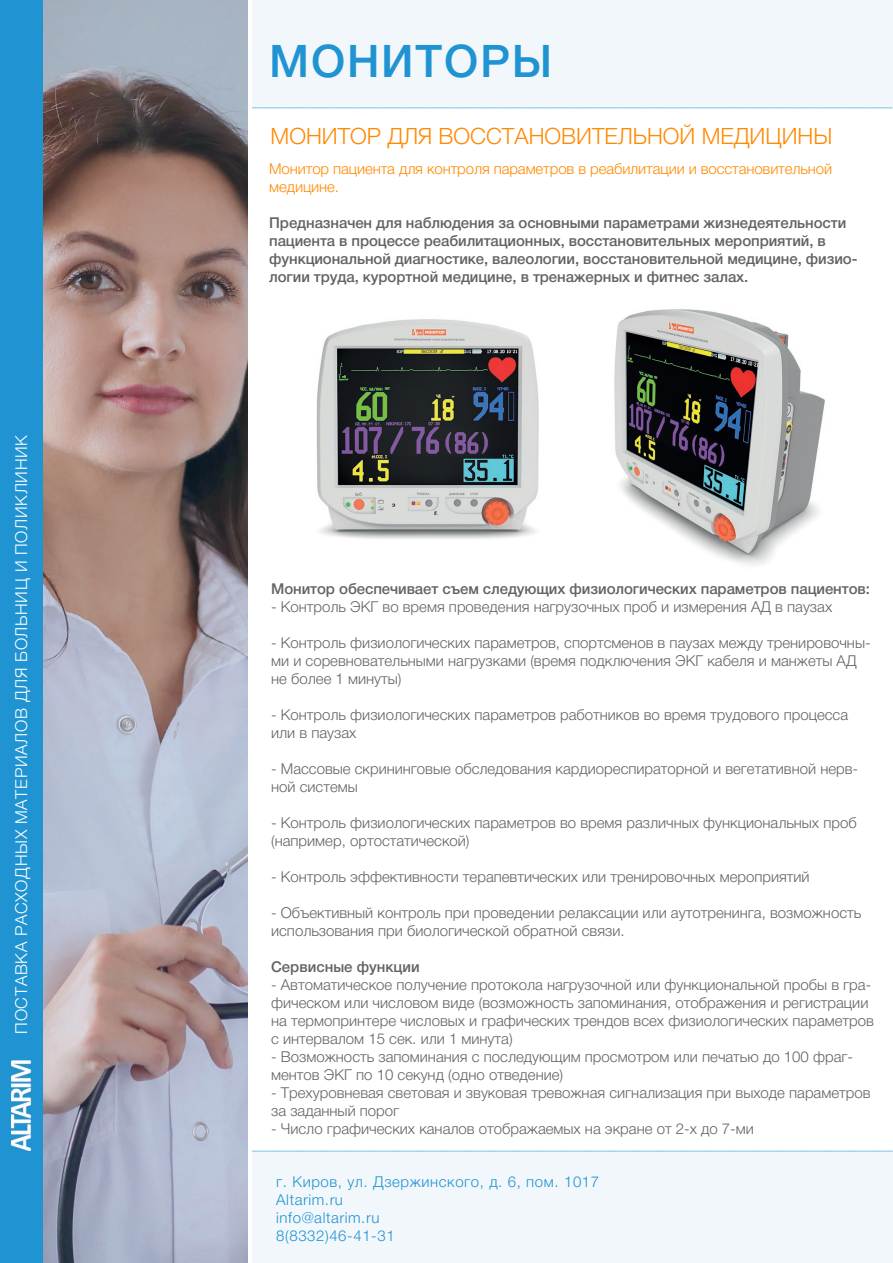
<style>
.page{position:relative;width:893px;height:1263px;background:#fff}
.page>*{position:absolute;margin:0;border:0;box-sizing:border-box;transform-origin:0 0}
.t1{font:500 45px "Helvetica Neue Cyr";letter-spacing:.04em;color:#2093d2}
.t2{font:300 22.5px "Helvetica Neue Cyr";color:#ff8900}
.t3{font:300 16.5px "Helvetica Neue Cyr";letter-spacing:.04em;color:#fff}
.t4{font:300 15px/18px "Helvetica Neue Cyr";color:#636366}
.t5{font:500 15px/18px "Helvetica Neue Cyr";letter-spacing:-.005em;color:#636366}
.t6{font:300 15px/18px "Helvetica Neue Cyr";letter-spacing:.04em;color:#2093d2}
.t7{font:300 15px/18px "Helvetica Neue Cyr";letter-spacing:-.005em;color:#ff8900}
</style>
<div class="page">
<img style="left:43px;top:0;width:205px;height:1263px">
<div style="left:252px;top:0;width:641px;height:108px;background:#f2f7fb"></div>
<div style="left:252px;top:1151px;width:641px;height:112px;background:#f2f7fb"></div>
<svg style="left:252px;top:108px;width:640px;height:1px"></svg>
<svg style="left:252px;top:1151px;width:641px;height:1px"></svg>
<div style="left:0;top:0;width:43px;height:1263px;background:#2093d2"></div>
<img style="left:11px;top:1060px;width:20px;height:91px">
<img style="left:316px;top:319px;width:223px;height:220px">
<img style="left:614px;top:309px;width:211px;height:256px">
<p class="t3" style="left:12px;top:1034px;width:600px;rotate:-90deg">ПОСТАВКА РАСХОДНЫХ МАТЕРИАЛОВ ДЛЯ БОЛЬНИЦ И ПОЛИКЛИНИК</p>
<h1 class="t1" style="left:269px;top:37px;width:285px">МОНИТОРЫ</h1>
<h2 class="t2" style="left:271px;top:123px;width:563px">МОНИТОР ДЛЯ ВОССТАНОВИТЕЛЬНОЙ МЕДИЦИНЫ</h2>
<p class="t7" style="left:269px;top:160px;width:564px">Монитор пациента для контроля параметров в реабилитации и восстановительной медицине.</p>
<p class="t5" style="left:269px;top:214px;width:590px">Предназначен для наблюдения за основными параметрами жизнедеятельности пациента в процессе реабилитационных, восстановительных мероприятий, в функциональной диагностике, валеологии, восстановительной медицине, физио&shy;логии труда, курортной медицине, в тренажерных и фитнес залах.</p>
<p class="t5" style="left:271px;top:579px;width:600px">Монитор обеспечивает съем следующих физиологических параметров пациентов:</p>
<p class="t4" style="left:271px;top:597px;width:563px">- Контроль ЭКГ во время проведения нагрузочных проб и измерения АД в паузах</p>
<p class="t4" style="left:271px;top:633px;width:601px">- Контроль физиологических параметров, спортсменов в паузах между тренировочны&shy;ми и соревновательными нагрузками (время подключения ЭКГ кабеля и манжеты АД не более 1 минуты)</p>
<p class="t4" style="left:271px;top:705px;width:579px">- Контроль физиологических параметров работников во время трудового процесса или в паузах</p>
<p class="t4" style="left:271px;top:759px;width:588px">- Массовые скрининговые обследования кардиореспираторной и вегетативной нерв&shy;ной системы</p>
<p class="t4" style="left:271px;top:813px;width:587px">- Контроль физиологических параметров во время различных функциональных проб (например, ортостатической)</p>
<p class="t4" style="left:271px;top:867px;width:540px">- Контроль эффективности терапевтических или тренировочных мероприятий</p>
<p class="t4" style="left:271px;top:903px;width:592px">- Объективный контроль при проведении релаксации или аутотренинга, возможность использования при биологической обратной связи.</p>
<p class="t5" style="left:271px;top:957px;width:150px">Сервисные функции</p>
<p class="t4" style="left:271px;top:975px;width:604px">- Автоматическое получение протокола нагрузочной или функциональной пробы в гра&shy;фическом или числовом виде (возможность запоминания, отображения и регистрации на термопринтере числовых и графических трендов всех физиологических параметров с интервалом 15 сек. или 1 минута)</p>
<p class="t4" style="left:271px;top:1047px;width:583px">- Возможность запоминания с последующим просмотром или печатью до 100 фраг&shy;ментов ЭКГ по 10 секунд (одно отведение)</p>
<p class="t4" style="left:271px;top:1083px;width:601px">- Трехуровневая световая и звуковая тревожная сигнализация при выходе параметров за заданный порог</p>
<p class="t4" style="left:271px;top:1119px;width:484px">- Число графических каналов отображаемых на экране от 2-х до 7-ми</p>
<p class="t6" style="left:276px;top:1173px;width:324px">г. Киров, ул. Дзержинского, д. 6, пом. 1017<br>Altarim.ru<br>info@altarim.ru<br>8(8332)46-41-31</p>
</div>
